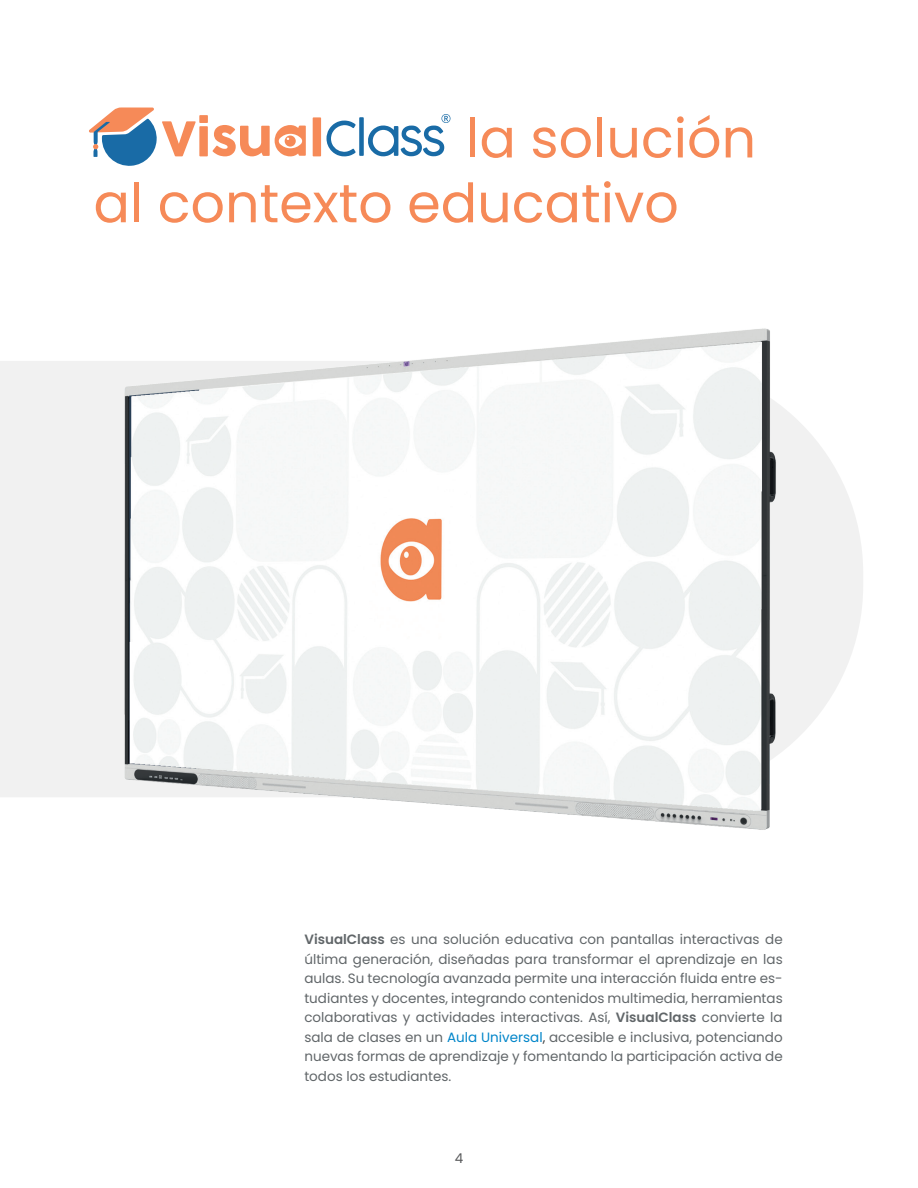
<style>
.page{position:relative;width:918px;height:1188px;background:#fff}
.page>*{position:absolute;margin:0;border:0;box-sizing:border-box;transform-origin:0 0}
.titulos{font:54px "Poppins";color:#f68a58}
.texto_cuerpo_gnral{font:13.5px/19.5px "Poppins";color:#616669;text-align:justify}
.t1{font:13.5px "Poppins";color:#57585a}
.s1{font-weight:600}
.s2{color:#0085c9}
.s3{color:#3e3e3f}
</style>
<div class="page">
<svg style="left:0;top:361px;width:863px;height:436px;fill:#f1f1f1"></svg>
<img style="left:51px;top:328px;width:764px;height:502px">
<svg style="left:326px;top:114px;width:125px;height:42px"></svg>
<div style="left:313px;top:117px;width:8px;height:39px;background:#f68a58"></div>
<svg style="left:89px;top:107px;width:217px;height:59px"></svg>
<p class="titulos" style="left:466px;top:107px;width:291px">la solución</p>
<p class="titulos" style="left:93px;top:172px;width:587px">al contexto educativo</p>
<p class="texto_cuerpo_gnral" style="left:304px;top:930px;width:480px"><span class="s1">VisualClass</span> es una solución educativa con pantallas interactivas de última generación, diseñadas para transformar el aprendizaje en las aulas. Su tecnología avanzada permite una interacción fluida entre es&shy;tudiantes y docentes, integrando contenidos multimedia, herramientas colaborativas y actividades interactivas. Así, <span class="s1">VisualClass</span> convierte la sala de clases en un <span class="s2">Aula Universal</span><span class="s3">,</span> accesible e inclusiva, potenciando nuevas formas de aprendizaje y fomentando la participación activa de todos los estudiantes.</p>
<p class="t1" style="left:455px;top:1151px;width:10px">4</p>
</div>
